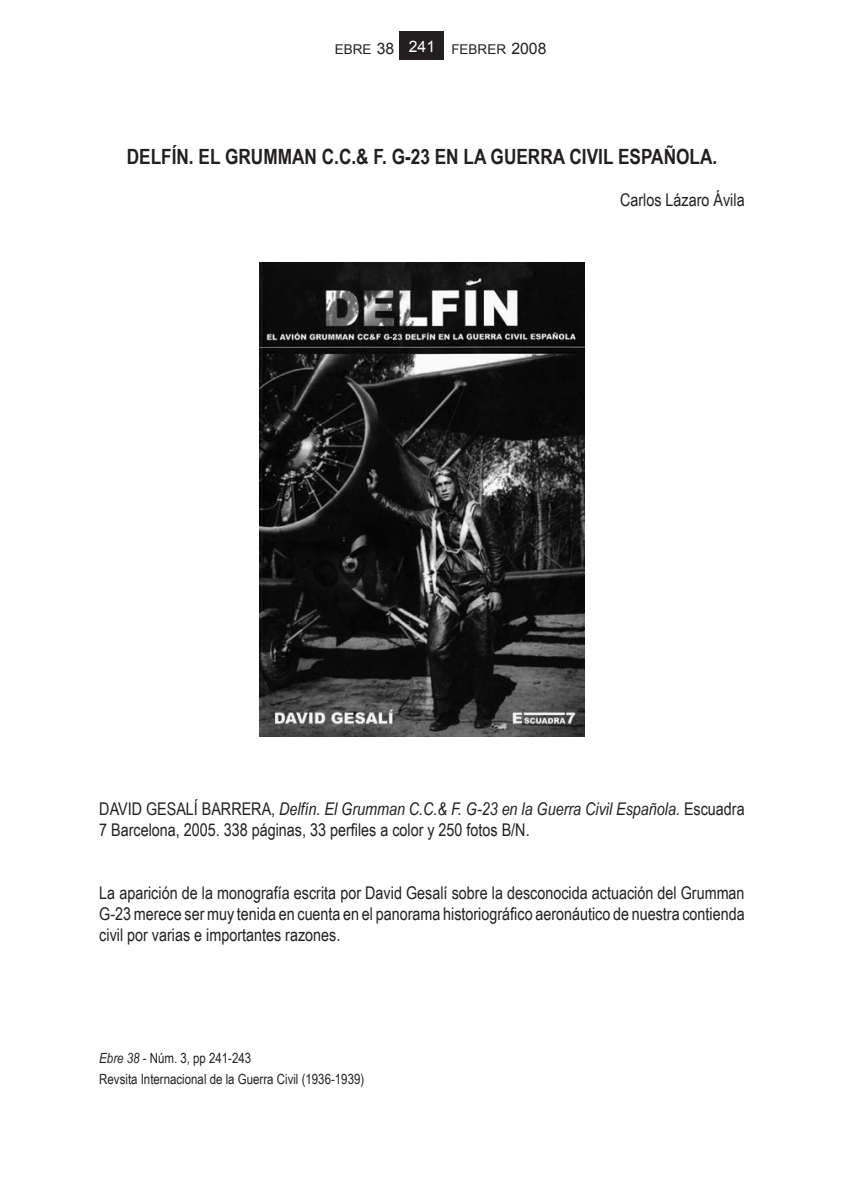
<style>
.page{position:relative;width:844px;height:1181px;background:#fff}
.page>*{position:absolute;margin:0;border:0;box-sizing:border-box;transform-origin:0 0}
.t1{font:700 21px "Arial Narrow";color:#231f20}
.t2{font:17.5px/21px "Arial Narrow";color:#231f20}
.t3{font:14px/21px "Arial Narrow";color:#231f20}
.t4{font:13.47px "Arial";color:#231f20}
.s1{font-size:15.75px}
.s2{font-style:italic}
</style>
<div class="page">
<div style="left:400px;top:32px;width:44px;height:28px;background:#231f20"></div>
<img style="left:259px;top:263px;width:325px;height:473px">
<p class="t4" style="left:334px;top:42px;width:213px">EBRE <span class="s1">38</span> <sup>241</sup> FEBRER <span class="s1">2008</span></p>
<p class="t1" style="left:127px;top:144px;width:592px">DELFÍN. EL GRUMMAN C.C.&amp; F. G-23 EN LA GUERRA CIVIL ESPAÑOLA.</p>
<p class="t2" style="left:620px;top:189px;width:126px">Carlos Lázaro Ávila</p>
<p class="t2" style="left:99px;top:798px;width:646px">DAVID GESALÍ BARRERA, <span class="s2">Delfín. El Grumman C.C.&amp; F. G-23 en la Guerra Civil Española.</span> Escuadra<br>7 Barcelona, 2005. 338 páginas, 33 perfiles a color y 250 fotos B/N.</p>
<p class="t2" style="left:99px;top:882px;width:646px;text-align:justify">La aparición de la monografía escrita por David Gesalí sobre la desconocida actuación del Grumman G-23 merece ser muy tenida en cuenta en el panorama historiográfico aeronáutico de nuestra contienda civil por varias e importantes razones.</p>
<p class="t3" style="left:99px;top:1047px;width:266px"><span class="s2">Ebre 38</span> - Núm. 3, pp 241-243<br>Revsita Internacional de la Guerra Civil (1936-1939)</p>
</div>
